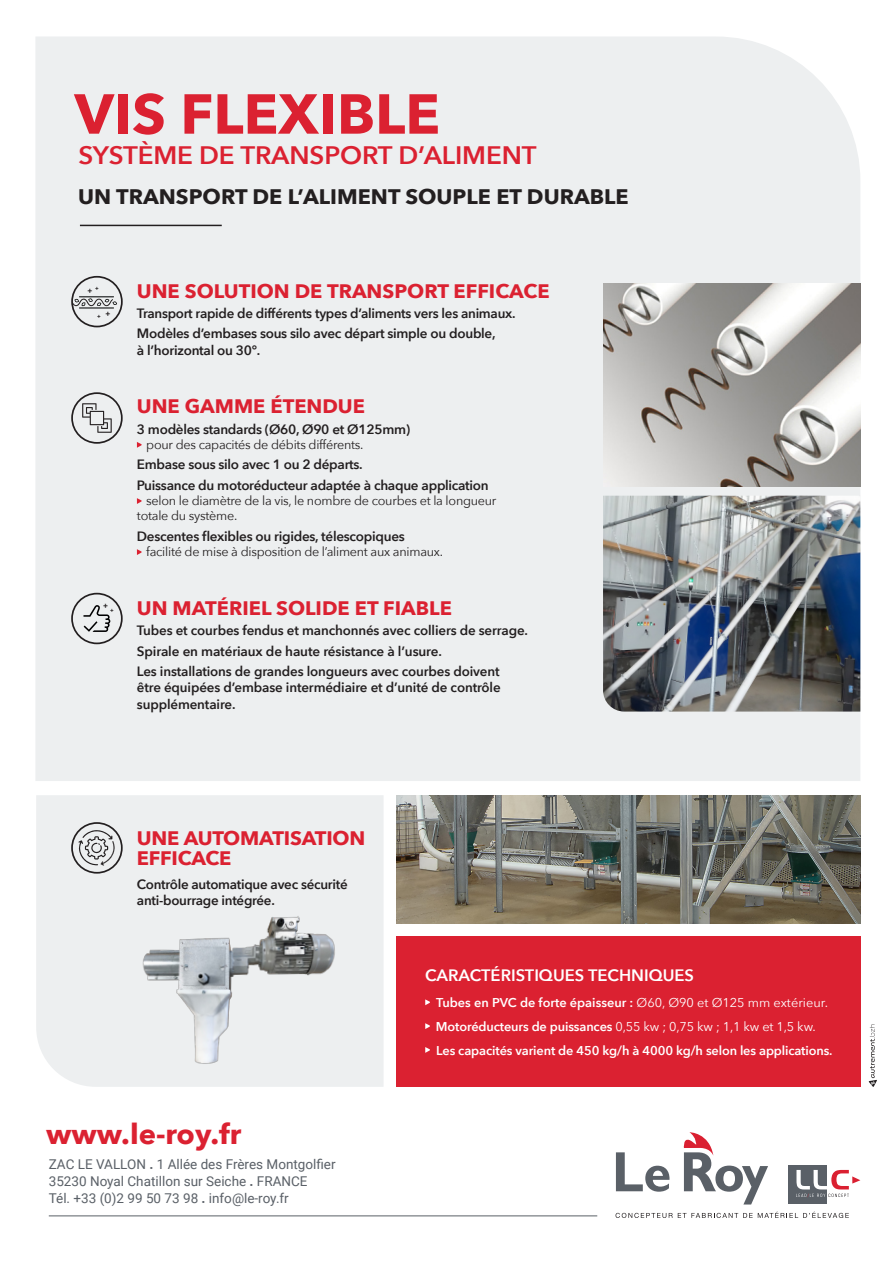
<style>
.page{position:relative;width:893px;height:1263px;background:#fff}
.page>*{position:absolute;margin:0;border:0;box-sizing:border-box;transform-origin:0 0}
.t1{font:700 55.65px "Avenir Next";color:#db2131}
.t2{font:700 28.35px "Avenir Next";color:#db2131}
.t3{font:600 25.2px "Avenir Next";letter-spacing:-.005em;color:#db2131}
.t4{font:700 21px "Avenir Next";color:#231f20}
.t5{font:700 19.5px/20.2px "Avenir Next";color:#db2131}
.t6{font:600 16.5px "Avenir Next";color:#fff}
.t7{font:600 13.5px/16.2px "Avenir Next";letter-spacing:-.02em;color:#231f20}
.t8{font:13.5px/17.1px "Roboto";color:#5a6067}
.t9{font:12.75px/15.3px "Avenir Next";letter-spacing:-.02em;color:#231f20}
.t10{font:600 12.75px "Avenir Next";letter-spacing:-.01em;color:#fff}
.t11{font:12.75px "Avenir Next";letter-spacing:-.01em;color:#fff}
.t12{font:900 7.35px "Avenir";color:#231f20}
.t13{font:900 5.55px "Avenir";color:#231f20}
.s1{font-weight:400}
.s2{font-weight:600}
.s3{font-weight:700}
</style>
<div class="page">
<div style="left:36px;top:795px;width:348px;height:292px;background:#edeff0"></div>
<div style="left:35px;top:37px;width:825px;height:744px;background:#edeff0"></div>
<hr style="left:49px;top:1215px;width:548px;height:1px;background:#5a6067">
<div style="left:396px;top:936px;width:464px;height:151px;background:#db2131"></div>
<svg style="left:616px;top:1152px;width:53px;height:40px"></svg>
<svg style="left:683px;top:1132px;width:85px;height:72px"></svg>
<svg style="left:615px;top:1211px;width:234px;height:7px"></svg>
<div style="left:788px;top:1165px;width:38px;height:39px;background:#5a6067"></div>
<svg style="left:796px;top:1170px;width:64px;height:27px"></svg>
<hr style="left:80px;top:225px;width:142px;height:1px;background:#231f20">
<svg style="left:425px;top:999px;width:5px;height:6px"></svg>
<svg style="left:425px;top:1023px;width:5px;height:6px"></svg>
<svg style="left:425px;top:1047px;width:5px;height:6px"></svg>
<svg style="left:137px;top:442px;width:5px;height:6px"></svg>
<svg style="left:137px;top:498px;width:5px;height:6px"></svg>
<svg style="left:137px;top:549px;width:5px;height:6px"></svg>
<svg style="left:868px;top:1024px;width:9px;height:63px"></svg>
<svg style="left:71px;top:392px;width:52px;height:52px;background:#cacbcc"></svg>
<img style="left:603px;top:283px;width:257px;height:203px">
<img style="left:396px;top:795px;width:464px;height:128px">
<svg style="left:71px;top:276px;width:52px;height:51px;background:#c9cbcc"></svg>
<svg style="left:71px;top:593px;width:52px;height:51px;background:#cbcccd"></svg>
<svg style="left:71px;top:822px;width:52px;height:52px;background:#c5c6c7"></svg>
<img style="left:115px;top:906px;width:229px;height:173px">
<img style="left:603px;top:496px;width:257px;height:215px">
<p class="t1" style="left:75px;top:66px;width:367px">VIS FLEXIBLE</p>
<p class="t3" style="left:78px;top:134px;width:460px">SYSTÈME DE TRANSPORT D’ALIMENT</p>
<p class="t4" style="left:78px;top:178px;width:552px">UN TRANSPORT DE L’ALIMENT SOUPLE ET DURABLE</p>
<p class="t13" style="left:95px;top:284px;width:5px">+</p>
<p class="t13" style="left:97px;top:311px;width:5px">+</p>
<p class="t12" style="left:87px;top:284px;width:6px">+</p>
<p class="t12" style="left:105px;top:307px;width:6px">+</p>
<p class="t12" style="left:103px;top:599px;width:6px">+</p>
<p class="t13" style="left:110px;top:606px;width:5px">+</p>
<p class="t5" style="left:137px;top:280px;width:414px">UNE SOLUTION DE TRANSPORT EFFICACE</p>
<p class="t7" style="left:137px;top:305px;width:380px">Transport rapide de différents types d’aliments vers les animaux.</p>
<p class="t7" style="left:137px;top:325px;width:360px">Modèles d’embases sous silo avec départ simple ou double, à l’horizontal ou 30°.</p>
<p class="t5" style="left:137px;top:396px;width:230px">UNE GAMME ÉTENDUE</p>
<p class="t7" style="left:137px;top:420px;width:275px">3 modèles standards (Ø60, Ø90 et Ø125mm)</p>
<p class="t9" style="left:146px;top:436px;width:219px">pour des capacités de débits différents.</p>
<p class="t7" style="left:137px;top:456px;width:227px">Embase sous silo avec 1 ou 2 départs.</p>
<p class="t7" style="left:137px;top:477px;width:353px">Puissance du motoréducteur adaptée à chaque application</p>
<p class="t9" style="left:137px;top:492px;width:361px;text-indent:9px">selon le diamètre de la vis, le nombre de courbes et la longueur totale du système.</p>
<p class="t7" style="left:137px;top:528px;width:269px">Descentes flexibles ou rigides, télescopiques</p>
<p class="t9" style="left:146px;top:544px;width:298px">facilité de mise à disposition de l’aliment aux animaux.</p>
<p class="t5" style="left:137px;top:597px;width:316px">UN MATÉRIEL SOLIDE ET FIABLE</p>
<p class="t7" style="left:137px;top:622px;width:393px">Tubes et courbes fendus et manchonnés avec colliers de serrage.</p>
<p class="t7" style="left:137px;top:642px;width:307px">Spirale en matériaux de haute résistance à l’usure.</p>
<p class="t7" style="left:137px;top:663px;width:365px;text-align:justify">Les installations de grandes longueurs avec courbes doivent être équipées d’embase intermédiaire et d’unité de contrôle supplémentaire.</p>
<p class="t5" style="left:137px;top:828px;width:230px">UNE AUTOMATISATION<br>EFFICACE</p>
<p class="t7" style="left:137px;top:876px;width:212px">Contrôle automatique avec sécurité anti-bourrage intégrée.</p>
<p class="t6" style="left:425px;top:960px;width:270px">CARACTÉRISTIQUES TECHNIQUES</p>
<p class="t10" style="left:436px;top:992px;width:393px">Tubes en PVC de forte épaisseur : <span class="s1">Ø60, Ø90 et Ø125 mm extérieur.</span></p>
<p class="t11" style="left:436px;top:1016px;width:381px"><span class="s2">Motoréducteurs de puissances</span> 0,55 kw ; 0,75 kw ; 1,1 kw et 1,5 kw.</p>
<p class="t10" style="left:436px;top:1039px;width:398px">Les capacités varient de 450 kg/h à 4000 kg/h selon les applications.</p>
<p class="t2" style="left:46px;top:1110px;width:197px">www.le-roy.fr</p>
<p class="t8" style="left:49px;top:1155px;width:288px">ZAC LE VALLON <span class="s3">.</span> 1 Allée des Frères Montgolfier<br>35230 Noyal Chatillon sur Seiche <span class="s3">.</span> FRANCE</p>
<p class="t8" style="left:49px;top:1189px;width:241px">Tél. +33 (0)2 99 50 73 98 <span class="s3">.</span> info@le-roy.fr</p>
</div>
